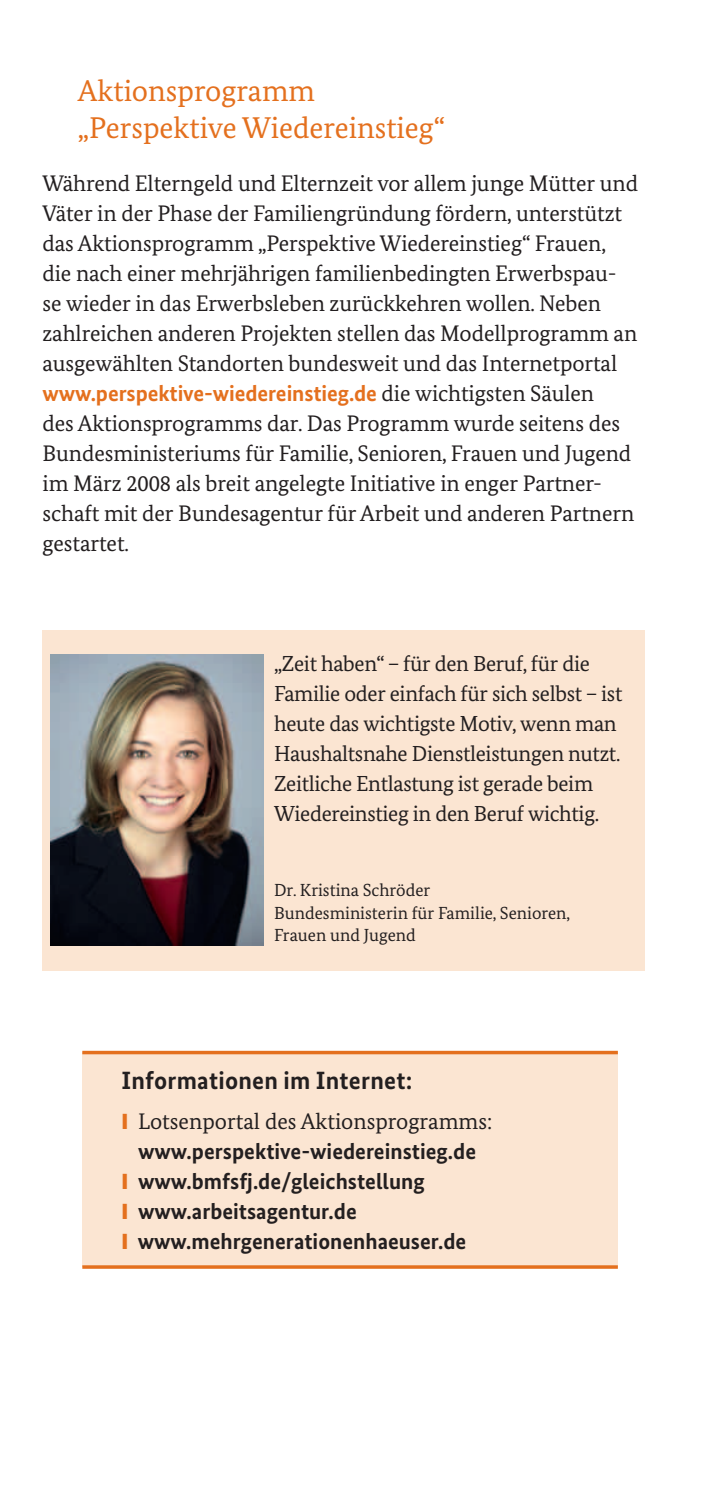
<style>
.page{position:relative;width:709px;height:1489px;background:#fff}
.page>*{position:absolute;margin:0;border:0;box-sizing:border-box;transform-origin:0 0}
.t1{font:30px/37.5px "Bundes Serif";color:#e4701e}
.t2{font:700 25px "Bundes Sans";letter-spacing:.01em;color:#231f20}
.t3{font:22.5px/30px "Bundes Serif";letter-spacing:-.005em;color:#231f20}
.t4{font:700 22.5px "Bundes Sans";color:#231f20}
.t5{font:21.75px/30px "Bundes Serif";letter-spacing:-.015em;color:#231f20}
.t6{font:17.5px/22.5px "Bundes Serif";color:#231f20}
.s1{font-family:"Bundes Sans";font-weight:700;color:#e4701e}
.s2{font-size:22.5px}
.s3{font-family:"Myriad Pro";font-weight:900;color:#e4701e}
</style>
<div class="page">
<div style="left:43px;top:630px;width:602px;height:341px;background:#fbe5d2"></div>
<img style="left:51px;top:654px;width:212px;height:291px">
<div style="left:82px;top:1052px;width:536px;height:214px;background:#fbe5d2"></div>
<svg style="left:82px;top:1050px;width:536px;height:4px;background:#e98c4b"></svg>
<hr style="left:82px;top:1265px;width:536px;height:3px;background:#e4701e">
<h1 class="t1" style="left:78px;top:72px;width:369px">Aktionsprogramm „Perspektive Wiedereinstieg“</h1>
<p class="t3" style="left:43px;top:168px;width:597px">Während Elterngeld und Elternzeit vor allem junge Mütter und Väter in der Phase der Familiengründung fördern, unterstützt das Aktionsprogramm „Perspektive Wiedereinstieg“ Frauen, die nach einer mehrjährigen familienbedingten Erwerbspau&shy;se wieder in das Erwerbsleben zurückkehren wollen. Neben zahlreichen anderen Projekten stellen das Modellprogramm an ausgewählten Standorten bundesweit und das Internetportal <span class="s1">www.perspektive-wiedereinstieg.de</span> die wichtigsten Säulen<br>des Aktionsprogramms dar. Das Programm wurde seitens des Bundesministeriums für Familie, Senioren, Frauen und Jugend im März 2008 als breit angelegte Initiative in enger Partner&shy;schaft mit der Bundesagentur für Arbeit und anderen Partnern gestartet.</p>
<p class="t5" style="left:274px;top:648px;width:350px">„Zeit haben“ – für den Beruf, für die Familie oder einfach für sich selbst – ist heute das wichtigste Motiv, wenn man Haushaltsnahe Dienstleistungen nutzt.<br>Zeitliche Entlastung ist gerade beim Wiedereinstieg in den Beruf wichtig<span class="s2">.</span></p>
<p class="t6" style="left:274px;top:878px;width:297px">Dr. Kristina Schröder<br>Bundesministerin für Familie, Senioren,<br>Frauen und Jugend</p>
<p class="t2" style="left:121px;top:1065px;width:292px">Informationen im Internet:</p>
<p class="t3" style="left:121px;top:1105px;width:372px"><span class="s3">I</span> Lotsenportal des Aktionsprogramms:</p>
<p class="t4" style="left:138px;top:1137px;width:339px">www.perspektive-wiedereinstieg.de</p>
<p class="t4" style="left:121px;top:1167px;width:305px"><span class="s3">I</span> www.bmfsfj.de/gleichstellung</p>
<p class="t4" style="left:121px;top:1197px;width:237px"><span class="s3">I</span> www.arbeitsagentur.de</p>
<p class="t4" style="left:121px;top:1227px;width:346px"><span class="s3">I</span> www.mehrgenerationenhaeuser.de</p>
</div>
